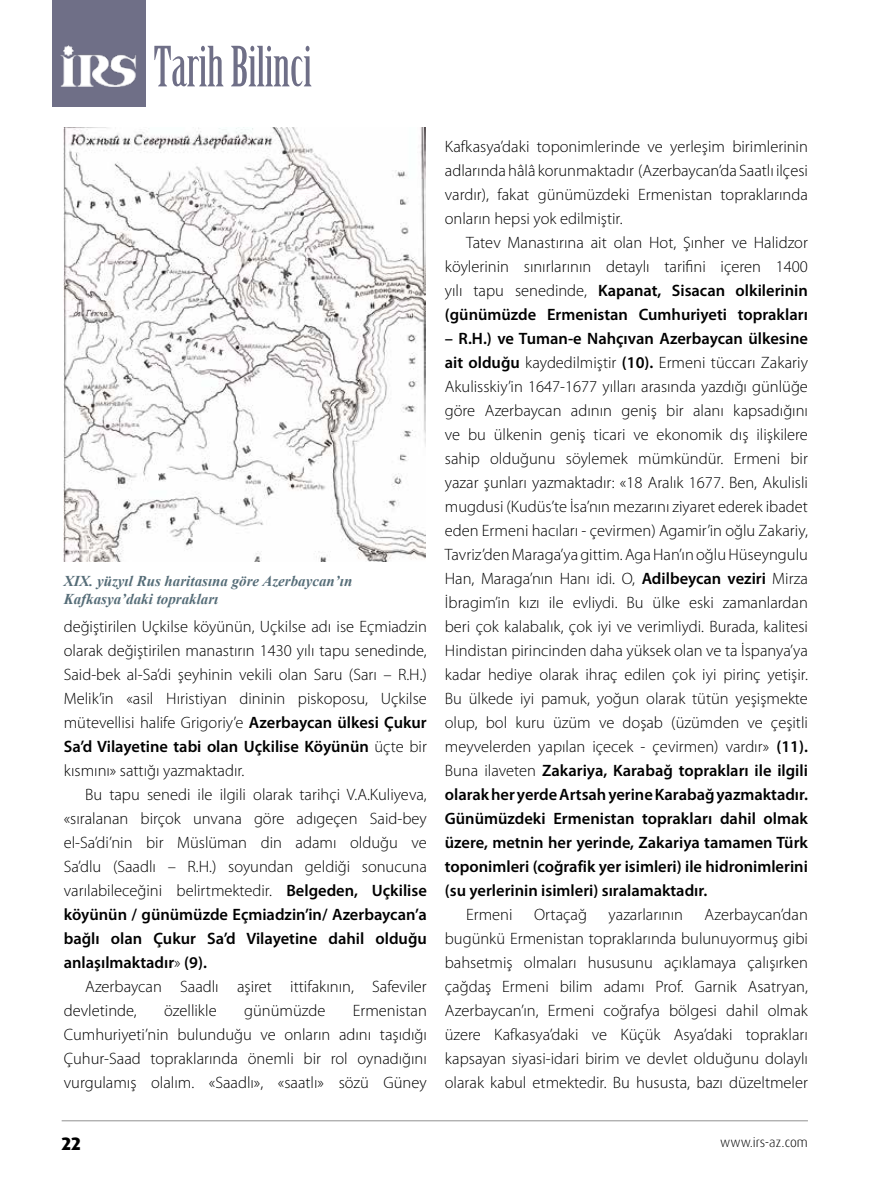
<style>
.page{position:relative;width:893px;height:1191px;background:#fff}
.page>*{position:absolute;margin:0;border:0;box-sizing:border-box;transform-origin:0 0}
.t1{font:54.15px "Birch Std";color:#6f6f87}
.t2{font:800 18px "Dax Pro";color:#000}
.t3{font:300 16.5px/24px "Myriad Pro";color:#000;text-align:justify}
.t4{font:italic 700 15px/18px "Times New Roman";color:#566d78}
.t5{font:300 13.5px "Dax Pro";color:#000}
.s1{font-weight:600}
</style>
<div class="page">
<hr style="left:62px;top:1120px;width:746px;height:1px;background:#909090">
<img style="left:64px;top:128px;width:362px;height:433px">
<div style="left:52px;top:0;width:94px;height:106px;background:#6f6f87"></div>
<img style="left:60px;top:45px;width:76px;height:41px">
<h1 class="t1" style="left:154px;top:36px;width:160px">Tarih Bilinci</h1>
<p class="t4" style="left:64px;top:571px;width:290px">XIX. yüzyıl Rus haritasına göre Azerbaycan’ın<br>Kafkasya’daki toprakları</p>
<p class="t3" style="left:64px;top:614px;width:365px">değiştirilen Uçkilse köyünün, Uçkilse adı ise Eçmiadzin olarak değiştirilen manastırın 1430 yılı tapu senedinde, Said-bek al-Sa’di şeyhinin vekili olan Saru (Sarı – R.H.)<br>Melik’in «asil H ıristiyan dininin piskoposu, Uçkilse mütevellisi halife Grigoriy’e <span class="s1">Azerbaycan ülkesi Çukur Sa’d Vilayetine tabi olan Uçkilise Köyünün</span> üçte bir kısmını» sattığı yazmaktadır.</p>
<p class="t3" style="left:64px;top:782px;width:365px;text-indent:21px">Bu tapu senedi ile ilgili olarak tarihçi V.A.Kuliyeva, «sıralanan birçok unvana göre adıgeçen Said-bey el-Sa’di’nin bir Müslüman din adamı olduğu ve Sa’dlu (Saadlı – R.H.) soyundan geldiği sonucuna varılabileceğini belirtmektedir. <span class="s1">Belgeden, Uçkilise köyünün / günümüzde Eçmiadzin’in/ Azerbaycan’a bağlı olan Çukur Sa’d Vilayetine dahil olduğu anlaşılmaktadır</span>» <span class="s1">(9).</span></p>
<p class="t3" style="left:64px;top:974px;width:365px;text-indent:21px">Azerbaycan Saadlı aşiret ittifakının, Safeviler devletinde,</p>
<p class="t3" style="left:164px;top:998px;width:54px">özellikle</p>
<p class="t3" style="left:244px;top:998px;width:83px">günümüzde</p>
<p class="t3" style="left:64px;top:998px;width:365px;text-indent:289px">Ermenistan Cumhuriyeti’nin bulunduğu ve onların adını taşıdığı Çuhur-Saad topraklarında önemli bir rol oynadığını vurgulamış olalım. «Saadlı», «saatlı» sözü Güney</p>
<p class="t3" style="left:445px;top:134px;width:365px">Kafkasya’daki toponimlerinde ve yerleşim birimlerinin adlarında hâlâ korunmaktadır (Azerbaycan’da Saatlı ilçesi vardır), fakat günümüzdeki Ermenistan topraklarında onların hepsi yok edilmiştir.</p>
<p class="t3" style="left:445px;top:231px;width:365px;text-indent:21px">Tatev Manastırına ait olan Hot, Şınher ve Halidzor köylerinin sınırlarının detaylı tarifini içeren 1400 yılı tapu senedinde, <span class="s1">Kapanat, Sisacan olkilerinin (günümüzde Ermenistan Cumhuriyeti toprakları</span></p>
<p class="t3" style="left:445px;top:327px;width:365px"><span class="s1">– R.H.) ve Tuman-е Nahçıvan Azerbaycan ülkesine ait olduğu</span> kaydedilmiştir <span class="s1">(10).</span> Ermeni tüccarı Zakariy Akulisskiy’in 1647-1677 yılları arasında yazdığı günlüğe göre Azerbaycan adının geniş bir alanı kapsadığını ve bu ülkenin geniş ticari ve ekonomik dış ilişkilere sahip olduğunu söylemek mümkündür. Ermeni bir yazar şunları yazmaktadır: «18 Aralık 1677. Ben, Akulisli mugdusi (Kudüs’te İsa’nın mezarını ziyaret ederek ibadet eden Ermeni hacıları - çevirmen) Agamir’in oğlu Zakariy, Tavriz’den Maraga’ya gittim. Aga Han’ın oğlu H üseyngulu Han, Maraga’nın Hanı idi. O, <span class="s1">Adilbeycan veziri</span> Mirza İbragim’in kızı ile evliydi. Bu ülke eski zamanlardan beri çok kalabalık, çok iyi ve verimliydi. Burada, kalitesi H indistan pirincinden daha yüksek olan ve ta İspanya’ya kadar hediye olarak ihraç edilen çok iyi pirinç yetişir.<br>Bu ülkede iyi pamuk, yoğun olarak tütün yeşişmekte olup, bol kuru üzüm ve doşab (üzümden ve çeşitli meyvelerden yapılan içecek - çevirmen) vardır» <span class="s1">(11).<br></span>Buna ilaveten <span class="s1">Zakariya, Karabağ toprakları ile ilgili olarak her yerde Artsah yerine Karabağ yazmaktadır.<br>Günümüzdeki Ermenistan toprakları dahil olmak üzere, metnin her yerinde, Zakariya tamamen Türk toponimleri (coğrafik yer isimleri) ile hidronimlerini (su yerlerinin isimleri) sıralamaktadır.</span></p>
<p class="t3" style="left:466px;top:903px;width:48px">Ermeni</p>
<p class="t3" style="left:534px;top:903px;width:54px">Ortaçağ</p>
<p class="t3" style="left:609px;top:903px;width:76px">yazarlarının</p>
<p class="t3" style="left:445px;top:903px;width:365px;text-indent:260px">Azerbaycan’dan bugünkü Ermenistan topraklarında bulunuyormuş gibi bahsetmiş olmaları hususunu açıklamaya çalışırken çağdaş Ermeni bilim adamı Prof. Garnik Asatryan, Azerbaycan’ın, Ermeni coğrafya bölgesi dahil olmak üzere Kafkasya’daki ve Küçük Asya’daki toprakları kapsayan siyasi-idari birim ve devlet olduğunu dolaylı olarak kabul etmektedir. Bu hususta, bazı düzeltmeler</p>
<p class="t2" style="left:62px;top:1131px;width:21px">22</p>
<p class="t5" style="left:720px;top:1133px;width:89px">www.irs-az.com</p>
</div>
